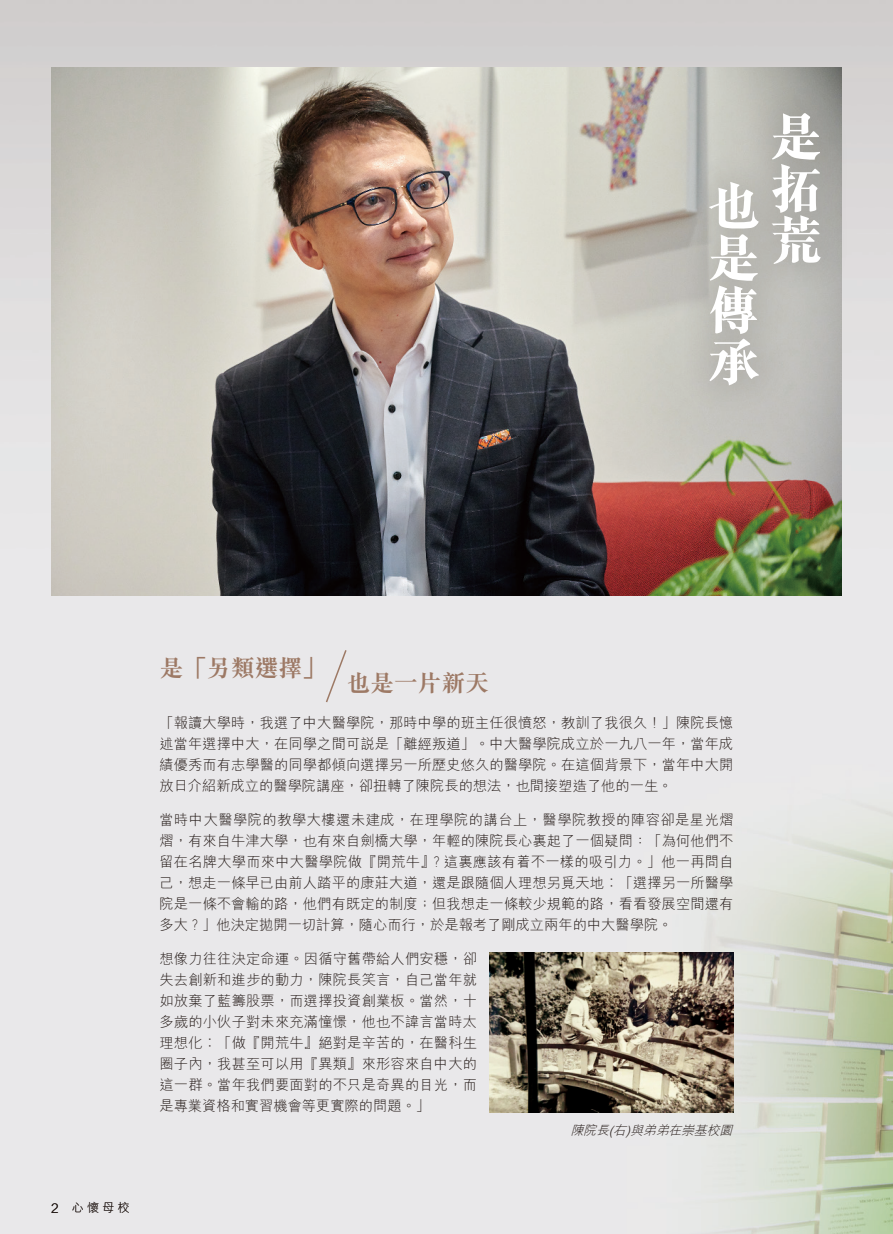
<style>
.page{position:relative;width:893px;height:1234px;background:#fff}
.page>*{position:absolute;margin:0;border:0;box-sizing:border-box;transform-origin:0 0}
.t1{font:800 51.9px/51.9px "M Sung HK";color:#fff;text-align:justify}
.t2{font:700 24px "M Sung HK";letter-spacing:-.01em;color:#9d7965}
.t3{font:300 14.25px/21px "M Hei HK";color:#231916;text-align:justify}
.t4{font:italic 300 12.75px "M Hei HK";color:#231916}
.t5{font:300 12px "M Hei HK";color:#231916}
.s1{font-size:13.5px}
</style>
<div class="page">
<img style="left:0;top:0;width:893px;height:1233px">
<img style="left:51px;top:67px;width:791px;height:528px">
<div style="left:675px;top:79px;width:180px;height:341px;background:#231916;opacity:.1"></div>
<svg style="left:325px;top:648px;width:23px;height:55px"></svg>
<img style="left:490px;top:952px;width:243px;height:160px">
<h1 class="t1" style="left:708px;top:178px;width:52px">也是傳承</h1>
<h1 class="t1" style="left:770px;top:109px;width:52px">是拓荒</h1>
<p class="t5" style="left:51px;top:1198px;width:80px"><span class="s1">2</span> 心 懷 母 校</p>
<h2 class="t2" style="left:159px;top:651px;width:168px">是「另類選擇」</h2>
<h2 class="t2" style="left:346px;top:666px;width:144px">也是一片新天</h2>
<p class="t3" style="left:159px;top:711px;width:575px">「報讀大學時，我選了中大醫學院，那時中學的班主任很憤怒，教訓了我很久！」陳院長憶述當年選擇中大，在同學之間可說是「離經叛道」。中大醫學院成立於一九八一年，當年成績優秀而有志學醫的同學都傾向選擇另一所歷史悠久的醫學院。在這個背景下，當年中大開放日介紹新成立的醫學院講座，卻扭轉了陳院長的想法，也間接塑造了他的一生。</p>
<p class="t3" style="left:159px;top:808px;width:576px">當時中大醫學院的教學大樓還未建成，在理學院的講台上，醫學院教授的陣容卻是星光熠熠，有來自牛津大學，也有來自劍橋大學，年輕的陳院長心裏起了一個疑問：「為何他們不留在名牌大學而來中大醫學院做『開荒牛』？這裏應該有着不一樣的吸引力。」他一再問自己，想走一條早已由前人踏平的康莊大道，還是跟隨個人理想另覓天地︰「選擇另一所醫學院是一條不會輸的路，他們有既定的制度；但我想走一條較少規範的路，看看發展空間還有多大？」他決定拋開一切計算，隨心而行，於是報考了剛成立兩年的中大醫學院。</p>
<p class="t3" style="left:159px;top:947px;width:319px">想像力往往決定命運。因循守舊帶給人們安穩，卻失去創新和進步的動力，陳院長笑言，自己當年就如放棄了藍籌股票，而選擇投資創業板。當然，十多歲的小伙子對未來充滿憧憬，他也不諱言當時太理想化︰「做『開荒牛』絕對是辛苦的，在醫科生圈子內，我甚至可以用『異類』來形容來自中大的這一群。當年我們要面對的不只是奇異的目光，而是專業資格和實習機會等更實際的問題。」</p>
<p class="t4" style="left:571px;top:1120px;width:168px">陳院長(右)與弟弟在崇基校園</p>
</div>
